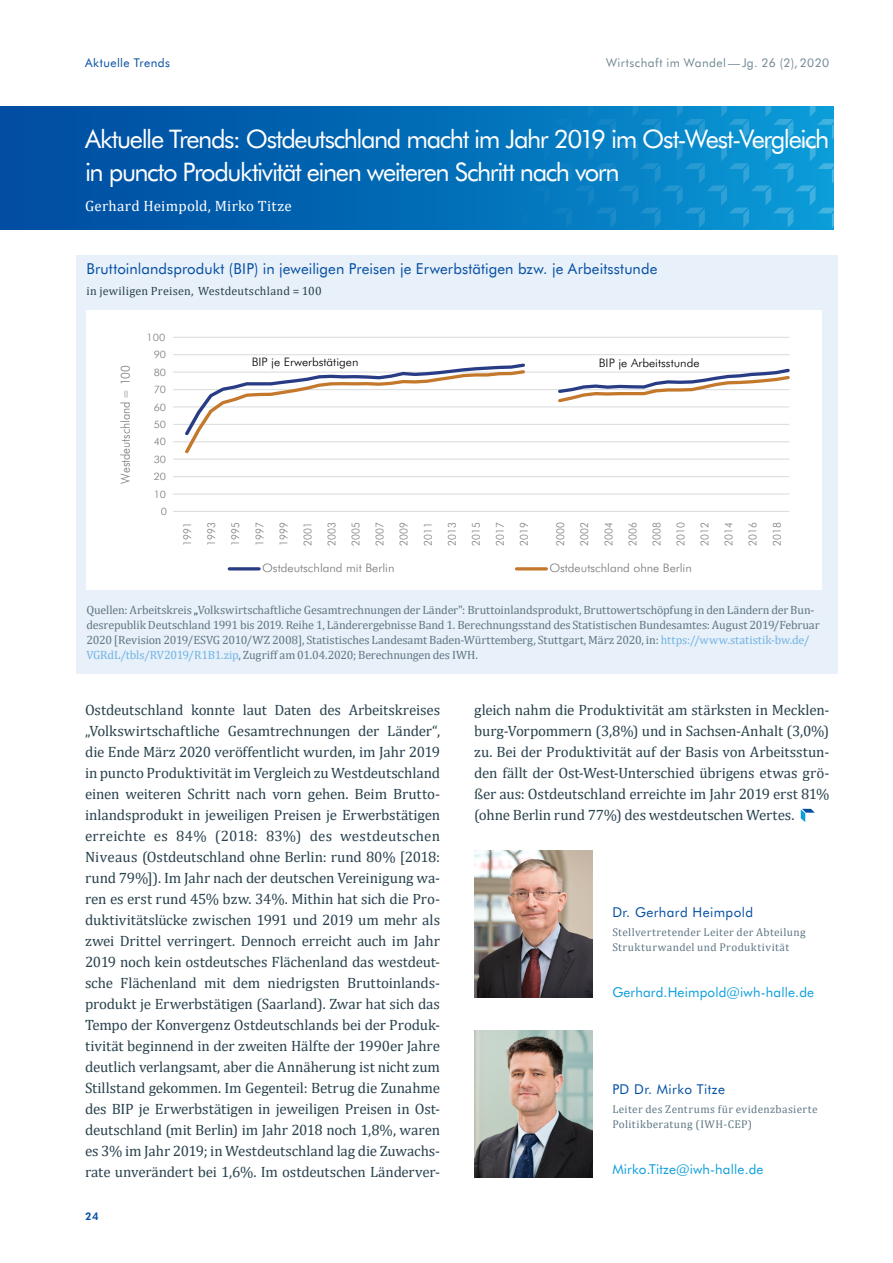
<style>
.page{position:relative;width:893px;height:1263px;background:#fff}
.page>*{position:absolute;margin:0;border:0;box-sizing:border-box;transform-origin:0 0}
.t1{font:25.5px/33px "Futura BT";letter-spacing:-.055em;color:#fff}
.t2{font:15px/21px "Cambria";letter-spacing:-.015em;color:#29424e;text-align:justify}
.t3{font:15px "Futura BT";letter-spacing:.005em;color:#034ea2}
.t4{font:15px "Cambria";letter-spacing:.02em;color:#fff}
.t5{font:13.5px "Futura BT";letter-spacing:.01em;color:#0c9eda}
.t6{font:13.5px "Futura BT";letter-spacing:.03em;color:#034ea2}
.t7{font:300 12.45px "Futura BT";color:#77787b;scale:.94 1}
.t8{font:12px/15px "Cambria";letter-spacing:-.01em;color:#5f7784}
.t9{font:12px "Cambria";letter-spacing:.02em;color:#29424e}
.t10{font:12px "Futura BT";letter-spacing:.035em;color:#718894}
.t11{font:12px "Futura BT";letter-spacing:.035em;color:#034ea2}
.t12{font:300 11.7px "Futura BT";letter-spacing:-.005em;color:#77787b;scale:1.06 1}
.t13{font:300 11.7px "Futura BT";color:#000;scale:1.06 1}
.t14{font:11.25px/15px "Cambria";letter-spacing:.035em;color:#5f7784}
.t15{font:300 10.8px "Futura BT";letter-spacing:-.01em;color:#77787b;scale:.94 1}
.t16{font:800 10.5px "Futura BT";color:#034ea2}
.t17{font:300 10.2px "Futura BT";letter-spacing:-.01em;color:#77787b;scale:1.06 1}
.s1{color:#29424e}
.s2{color:#71b4e3}
</style>
<div class="page">
<div style="left:0;top:106px;width:833px;height:124px;background:#0054a6"></div>
<svg style="left:250px;top:106px;width:584px;height:124px;background:#067bc0"></svg>
<svg style="left:801px;top:809px;width:14px;height:13px"></svg>
<img style="left:474px;top:1030px;width:118px;height:147px">
<img style="left:474px;top:850px;width:118px;height:147px">
<div style="left:77px;top:255px;width:761px;height:419px;background:#e8f0f9"></div>
<div style="left:86px;top:310px;width:736px;height:280px;background:#fff"></div>
<hr style="left:173px;top:493px;width:616px;height:2px;background:#dcddde">
<hr style="left:173px;top:476px;width:616px;height:1px;background:#dcddde">
<hr style="left:173px;top:459px;width:616px;height:1px;background:#dcddde">
<hr style="left:173px;top:441px;width:616px;height:1px;background:#dcddde">
<hr style="left:173px;top:424px;width:616px;height:1px;background:#dcddde">
<hr style="left:173px;top:406px;width:616px;height:1px;background:#dcddde">
<hr style="left:173px;top:389px;width:616px;height:1px;background:#dcddde">
<hr style="left:173px;top:372px;width:616px;height:1px;background:#dcddde">
<hr style="left:173px;top:354px;width:616px;height:1px;background:#dcddde">
<hr style="left:173px;top:337px;width:616px;height:1px;background:#dcddde">
<hr style="left:173px;top:511px;width:616px;height:1px;background:#dcddde">
<svg style="left:182px;top:368px;width:608px;height:86px"></svg>
<hr style="left:229px;top:567px;width:30px;height:3px;background:#283b85">
<hr style="left:517px;top:567px;width:29px;height:3px;background:#c4782c">
<p class="t11" style="left:85px;top:55px;width:86px">Aktuelle Trends</p>
<p class="t10" style="left:606px;top:55px;width:225px">Wirtschaft im Wandel—Jg. 26 (2), 2020</p>
<h1 class="t1" style="left:85px;top:122px;width:746px">Aktuelle Trends: Ostdeutschland macht im Jahr 2019 im Ost-West-Vergleich in puncto Produktivität einen weiteren Schritt nach vorn</h1>
<p class="t4" style="left:85px;top:197px;width:208px">Gerhard Heimpold, Mirko Titze</p>
<p class="t3" style="left:86px;top:259px;width:572px">Bruttoinlandsprodukt (BIP) in jeweiligen Preisen je Erwerbstätigen bzw. je Arbeitsstunde</p>
<p class="t9" style="left:86px;top:284px;width:237px">in jewiligen Preisen, Westdeutschland = 100</p>
<p class="t7" style="left:118px;top:484px;width:128px;rotate:-90deg">Westdeutschland = 100</p>
<p class="t17" style="left:147px;top:331px;width:19px">100</p>
<p class="t17" style="left:154px;top:349px;width:13px">90</p>
<p class="t17" style="left:154px;top:366px;width:13px">80</p>
<p class="t17" style="left:154px;top:383px;width:13px">70</p>
<p class="t17" style="left:154px;top:401px;width:13px">60</p>
<p class="t17" style="left:154px;top:418px;width:13px">50</p>
<p class="t17" style="left:154px;top:436px;width:13px">40</p>
<p class="t17" style="left:154px;top:453px;width:13px">30</p>
<p class="t17" style="left:154px;top:470px;width:13px">20</p>
<p class="t17" style="left:154px;top:488px;width:13px">10</p>
<p class="t17" style="left:161px;top:505px;width:7px">0</p>
<p class="t13" style="left:252px;top:354px;width:102px">BIP je Erwerbstätigen</p>
<p class="t13" style="left:599px;top:355px;width:97px">BIP je Arbeitsstunde</p>
<p class="t15" style="left:181px;top:546px;width:26px;rotate:-90deg">1991</p>
<p class="t15" style="left:205px;top:546px;width:26px;rotate:-90deg">1993</p>
<p class="t15" style="left:229px;top:546px;width:26px;rotate:-90deg">1995</p>
<p class="t15" style="left:253px;top:546px;width:26px;rotate:-90deg">1997</p>
<p class="t15" style="left:277px;top:546px;width:26px;rotate:-90deg">1999</p>
<p class="t15" style="left:301px;top:546px;width:26px;rotate:-90deg">2001</p>
<p class="t15" style="left:325px;top:546px;width:26px;rotate:-90deg">2003</p>
<p class="t15" style="left:349px;top:546px;width:26px;rotate:-90deg">2005</p>
<p class="t15" style="left:373px;top:546px;width:26px;rotate:-90deg">2007</p>
<p class="t15" style="left:397px;top:546px;width:26px;rotate:-90deg">2009</p>
<p class="t15" style="left:421px;top:546px;width:26px;rotate:-90deg">2011</p>
<p class="t15" style="left:445px;top:546px;width:26px;rotate:-90deg">2013</p>
<p class="t15" style="left:469px;top:546px;width:26px;rotate:-90deg">2015</p>
<p class="t15" style="left:493px;top:546px;width:26px;rotate:-90deg">2017</p>
<p class="t15" style="left:517px;top:546px;width:26px;rotate:-90deg">2019</p>
<p class="t15" style="left:554px;top:546px;width:26px;rotate:-90deg">2000</p>
<p class="t15" style="left:578px;top:546px;width:26px;rotate:-90deg">2002</p>
<p class="t15" style="left:602px;top:546px;width:26px;rotate:-90deg">2004</p>
<p class="t15" style="left:626px;top:546px;width:26px;rotate:-90deg">2006</p>
<p class="t15" style="left:650px;top:546px;width:26px;rotate:-90deg">2008</p>
<p class="t15" style="left:674px;top:546px;width:26px;rotate:-90deg">2010</p>
<p class="t15" style="left:698px;top:546px;width:26px;rotate:-90deg">2012</p>
<p class="t15" style="left:722px;top:546px;width:26px;rotate:-90deg">2014</p>
<p class="t15" style="left:746px;top:546px;width:26px;rotate:-90deg">2016</p>
<p class="t15" style="left:770px;top:546px;width:26px;rotate:-90deg">2018</p>
<p class="t12" style="left:262px;top:561px;width:126px">Ostdeutschland mit Berlin</p>
<p class="t12" style="left:549px;top:561px;width:136px">Ostdeutschland ohne Berlin</p>
<p class="t8" style="left:86px;top:603px;width:735px">Quellen: Arbeitskreis <span class="s1">„</span>Volkswirtschaftliche Gesamtrechnungen der Länder": Bruttoinlandsprodukt, Bruttowertschöpfung in den Ländern der Bun&shy;desrepublik Deutschland 1991 bis 2019. Reihe 1, Länderergebnisse Band 1. Berechnungsstand des Statistischen Bundesamtes: August 2019/Februar 2020 [Revision 2019/ESVG 2010/WZ 2008], Statistisches Landesamt Baden-Württemberg, Stuttgart, März 2020, in: <span class="s2">https://www.statistik-bw.de/ VGRdL/tbls/RV2019/R1B1.zip</span>, Zugriff am 01.04.2020; Berechnungen des IWH.</p>
<p class="t2" style="left:85px;top:699px;width:357px">Ostdeutschland konnte laut Daten des Arbeitskreises „Volkswirtschaftliche Gesamtrechnungen der Länder“, die Ende März 2020 veröffentlicht wurden, im Jahr 2019 in puncto Produktivität im Vergleich zu Westdeutschland einen weiteren Schritt nach vorn gehen. Beim Brutto&shy;inlandsprodukt in jeweiligen Preisen je Erwerbstätigen erreichte es 84% (2018: 83%) des westdeutschen Niveaus (Ostdeutschland ohne Berlin: rund 80% [2018: rund 79%]). Im Jahr nach der deutschen Vereinigung wa&shy;ren es erst rund 45% bzw. 34%. Mithin hat sich die Pro&shy;duktivitätslücke zwischen 1991 und 2019 um mehr als zwei Drittel verringert. Dennoch erreicht auch im Jahr 2019 noch kein ostdeutsches Flächenland das westdeut&shy;sche Flächenland mit dem niedrigsten Bruttoinlands&shy;produkt je Erwerbstätigen (Saarland). Zwar hat sich das Tempo der Konvergenz Ostdeutschlands bei der Produk&shy;tivität beginnend in der zweiten Hälfte der 1990er Jahre deutlich verlangsamt, aber die Annäherung ist nicht zum Stillstand gekommen. Im Gegenteil: Betrug die Zunahme des BIP je Erwerbstätigen in jeweiligen Preisen in Ost&shy;deutschland (mit Berlin) im Jahr 2018 noch 1,8%, waren es 3% im Jahr 2019; in Westdeutschland lag die Zuwachs&shy;rate unverändert bei 1,6%. Im ostdeutschen Länderver-</p>
<p class="t16" style="left:85px;top:1210px;width:15px">24</p>
<p class="t2" style="left:474px;top:699px;width:357px">gleich nahm die Produktivität am stärksten in Mecklen&shy;burg-Vorpommern (3,8%) und in Sachsen-Anhalt (3,0%) zu. Bei der Produktivität auf der Basis von Arbeitsstun&shy;den fällt der Ost-West-Unterschied übrigens etwas grö&shy;ßer aus: Ostdeutschland erreichte im Jahr 2019 erst 81% (ohne Berlin rund 77%) des westdeutschen Wertes.</p>
<p class="t6" style="left:612px;top:903px;width:142px">Dr. Gerhard Heimpold</p>
<p class="t14" style="left:612px;top:924px;width:195px">Stellvertretender Leiter der Abteilung<br>Strukturwandel und Produktivität</p>
<p class="t5" style="left:612px;top:984px;width:203px">Gerhard.Heimpold@iwh-halle.de</p>
<p class="t6" style="left:612px;top:1080px;width:114px">PD Dr. Mirko Titze</p>
<p class="t14" style="left:612px;top:1101px;width:207px">Leiter des Zentrums für evidenzbasierte<br>Politikberatung (IWH-CEP)</p>
<p class="t5" style="left:612px;top:1160px;width:153px">Mirko.Titze@iwh-halle.de</p>
</div>
